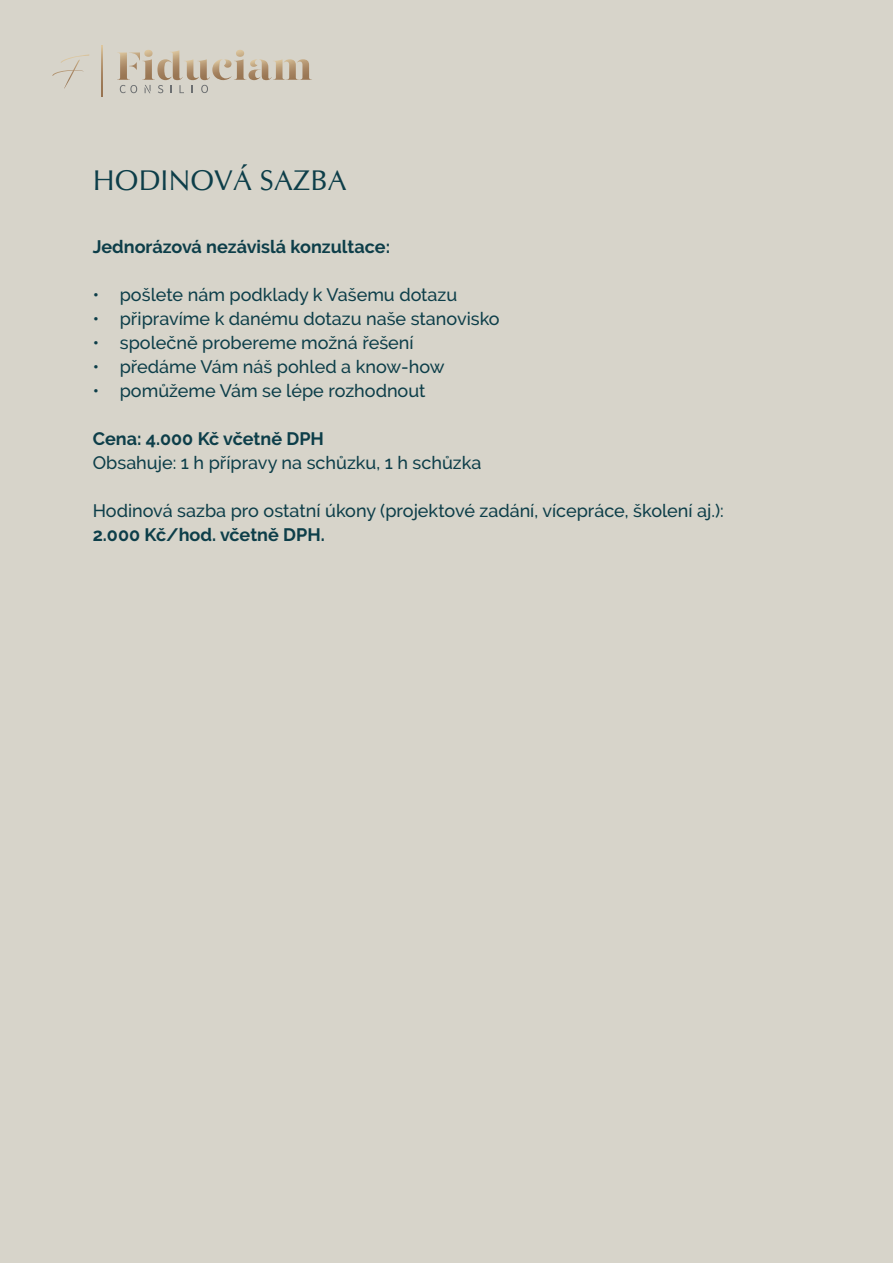
<style>
.page{position:relative;width:893px;height:1263px;background:#d7d4ca}
.page>*{position:absolute;margin:0;border:0;box-sizing:border-box;transform-origin:0 0}
.t1{font:28.5px "CG Omega";color:#0d3e49}
.t2{font:500 18px "Raleway";color:#0d3e49}
.t3{font:700 18px "Raleway";color:#0d3e49}
</style>
<div class="page">
<svg style="left:52px;top:54px;width:37px;height:35px"></svg>
<svg style="left:101px;top:46px;width:1px;height:51px"></svg>
<svg style="left:117px;top:50px;width:195px;height:43px"></svg>
<h1 class="t1" style="left:93px;top:163px;width:255px">HODINOVÁ SAZBA</h1>
<p class="t3" style="left:93px;top:237px;width:299px">Jednorázová nezávislá konzultace:</p>
<p class="t2" style="left:93px;top:285px;width:366px">• pošlete nám podklady k Vašemu dotazu</p>
<p class="t2" style="left:93px;top:309px;width:408px">• připravíme k danému dotazu naše stanovisko</p>
<p class="t2" style="left:93px;top:333px;width:322px">• společně probereme možná řešení</p>
<p class="t2" style="left:93px;top:357px;width:353px">• předáme Vám náš pohled a know-how</p>
<p class="t2" style="left:93px;top:381px;width:334px">• pomůžeme Vám se lépe rozhodnout</p>
<p class="t3" style="left:93px;top:429px;width:233px">Cena: 4.000 Kč včetně DPH</p>
<p class="t2" style="left:93px;top:453px;width:390px">Obsahuje: 1 h přípravy na schůzku, 1 h schůzka</p>
<p class="t2" style="left:93px;top:501px;width:633px">Hodinová sazba pro ostatní úkony (projektové zadání, vícepráce, školení aj.):</p>
<p class="t3" style="left:93px;top:525px;width:234px">2.000 Kč/hod. včetně DPH.</p>
</div>
